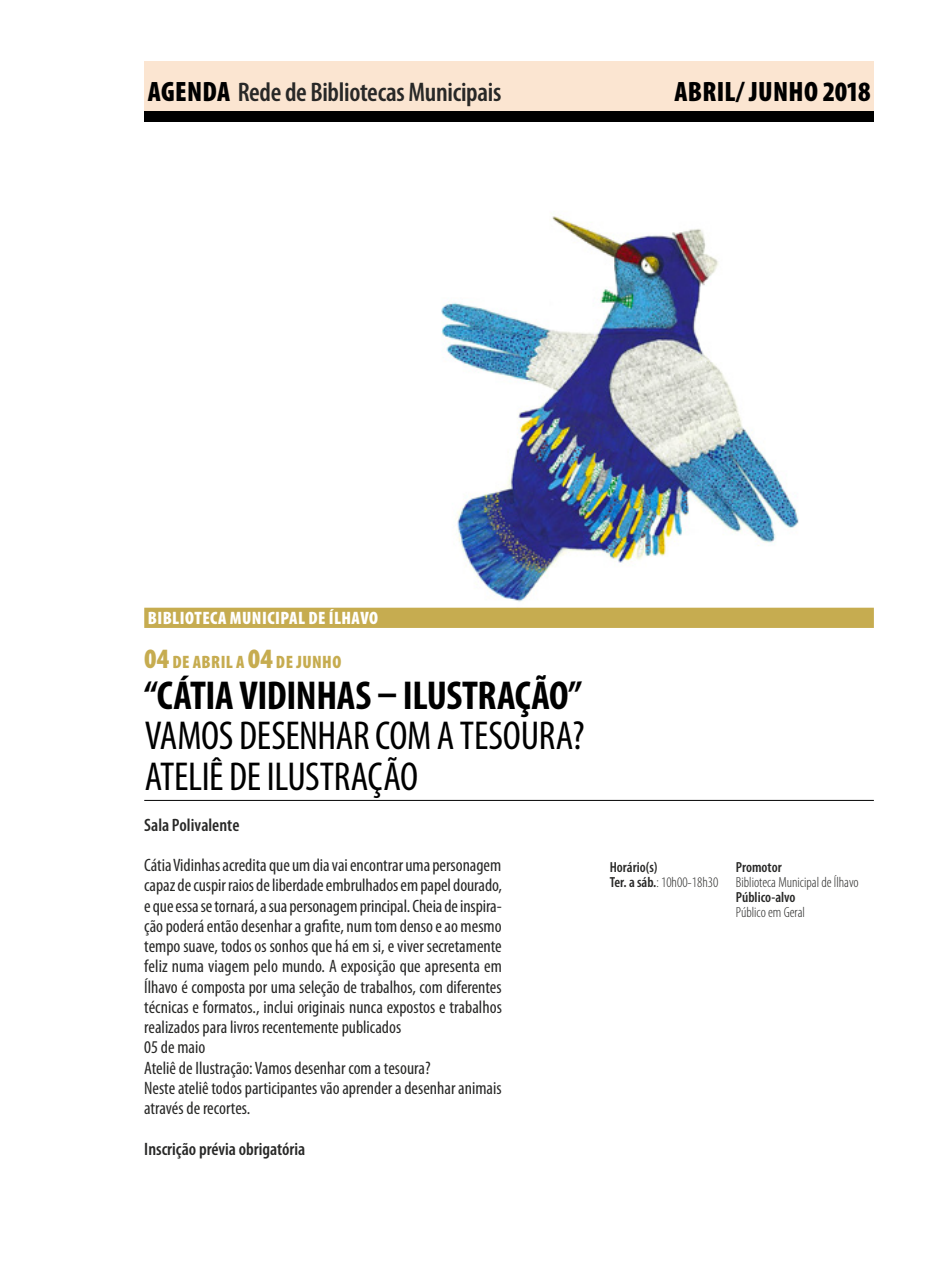
<style>
.page{position:relative;width:925px;height:1276px;background:#fff}
.page>*{position:absolute;margin:0;border:0;box-sizing:border-box;transform-origin:0 0}
.t1{font:condensed 40.5px/40.5px "Myriad Pro";letter-spacing:-.01em;color:#000}
.t2{font:700 condensed 40.5px "Myriad Pro";letter-spacing:-.01em;color:#000}
.t3{font:900 condensed 28.12px "Myriad Pro";letter-spacing:.01em;color:#000}
.t4{font:600 condensed 27px "Myriad Pro";letter-spacing:-.01em;color:#282827}
.t5{font:condensed 18px/20.2px "Myriad Pro";color:#282827}
.t6{font:600 condensed 18px "Myriad Pro";color:#282827}
.t7{font:900 condensed 18px "Myriad Pro";letter-spacing:.025em;color:#fff}
.t8{font:900 condensed 18px "Myriad Pro";letter-spacing:.025em;color:#c6ac50}
.t9{font:600 condensed 14.62px/15.1px "Myriad Pro";color:#282827}
.t10{font:300 condensed 14.62px "Myriad Pro";color:#282827}
.s1{font-weight:900;font-size:28.12px;color:#000}
.s2{font-size:28.12px}
.s3{font-weight:300}
</style>
<div class="page">
<div style="left:144px;top:61px;width:730px;height:50px;background:#fbe5d1"></div>
<div style="left:144px;top:111px;width:730px;height:11px;background:#000"></div>
<img style="left:441px;top:215px;width:358px;height:387px">
<div style="left:144px;top:607px;width:730px;height:21px;background:#c6ac50"></div>
<hr style="left:144px;top:800px;width:730px;height:1px;background:#000">
<h3 class="t4" style="left:148px;top:78px;width:355px"><span class="s1">AGENDA</span> Rede de Bibliotecas Municipais</h3>
<h2 class="t3" style="left:674px;top:76px;width:198px">ABRIL/ JUNHO 2018</h2>
<p class="t7" style="left:148px;top:608px;width:232px">BIBLIOTECA MUNICIPAL DE ÍLHAVO</p>
<p class="t8" style="left:144px;top:652px;width:199px"><span class="s2">04</span> DE ABRIL A <span class="s2">04</span> DE JUNHO</p>
<h1 class="t2" style="left:144px;top:673px;width:439px">“CÁTIA VIDINHAS – ILUSTRAÇÃO”</h1>
<h1 class="t1" style="left:145px;top:716px;width:441px">VAMOS DESENHAR COM A TESOURA?<br>ATELIÊ DE ILUSTRAÇÃO</h1>
<p class="t6" style="left:144px;top:814px;width:97px">Sala Polivalente</p>
<p class="t5" style="left:144px;top:855px;width:359px">Cátia Vidinhas acredita que um dia vai encontrar uma personagem capaz de cuspir raios de liberdade embrulhados em papel dourado, e que essa se tornará, a sua personagem principal. Cheia de inspira&shy;ção poderá então desenhar a grafite, num tom denso e ao mesmo tempo suave, todos os sonhos que há em si, e viver secretamente feliz numa viagem pelo mundo. A exposição que apresenta em Ílhavo é composta por uma seleção de trabalhos, com diferentes técnicas e formatos., inclui originais nunca expostos e trabalhos realizados para livros recentemente publicados<br>05 de maio<br>Ateliê de Ilustração: Vamos desenhar com a tesoura?<br>Neste ateliê todos participantes vão aprender a desenhar animais através de recortes.</p>
<p class="t6" style="left:144px;top:1138px;width:162px">Inscrição prévia obrigatória</p>
<p class="t9" style="left:610px;top:859px;width:110px">Horário(s)<br>Ter. a sáb.<span class="s3">: 10h00-18h30</span></p>
<p class="t9" style="left:736px;top:859px;width:47px">Promotor</p>
<p class="t10" style="left:736px;top:874px;width:124px">Biblioteca Municipal de Ílhavo</p>
<p class="t9" style="left:736px;top:890px;width:61px">Público-alvo</p>
<p class="t10" style="left:736px;top:904px;width:71px">Público em Geral</p>
</div>
